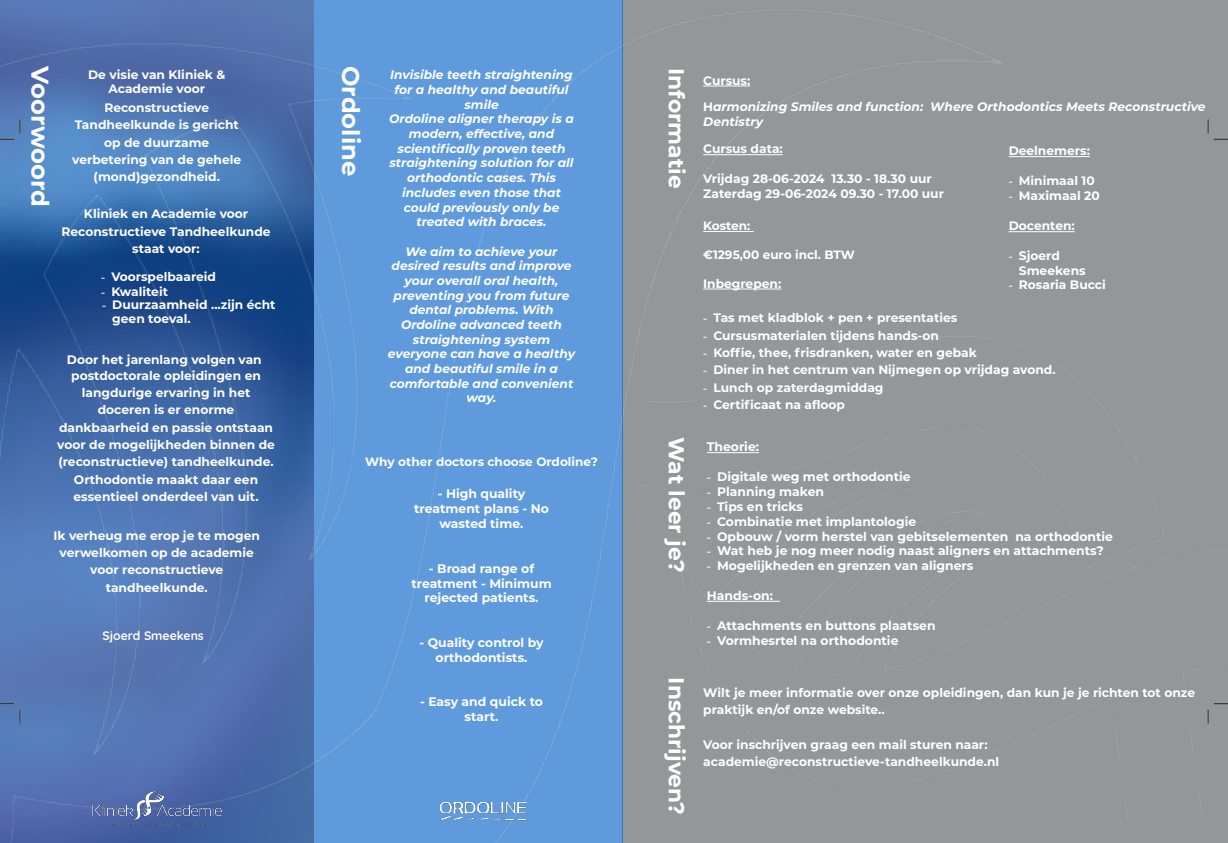
<style>
.page{position:relative;width:1228px;height:843px;background:#fff}
.page>*{position:absolute;margin:0;border:0;box-sizing:border-box;transform-origin:0 0}
.t1{font:700 24.25px "Montserrat";color:#fff}
.t2{font:700 24.22px "Montserrat";color:#fff}
.t3{font:700 21.8px "Montserrat";color:#fff}
.t4{font:700 12.39px/14.9px "Montserrat";color:#fff;text-align:center}
.t5{font:700 12.25px/17.3px "Montserrat";color:#fff;text-align:center}
.t6{font:italic 700 12.25px/14.7px "Montserrat";color:#fff;text-align:center}
.t7{font:700 12.25px "Quicksand";color:#fff}
.t8{font:700 12.07px "Montserrat";color:#fff}
.s1{font-style:normal}
.s2{font-family:"Times New Roman";font-weight:400}
</style>
<div class="page">
<div style="left:314px;top:0;width:914px;height:843px;background:#949798"></div>
<hr style="left:1009px;top:156px;width:81px;height:1px;background:#fff">
<hr style="left:1009px;top:231px;width:66px;height:1px;background:#fff">
<svg style="left:1214px;top:139px;width:14px;height:1px"></svg>
<svg style="left:1208px;top:119px;width:1px;height:14px"></svg>
<img style="left:0;top:5px;width:1003px;height:838px">
<div style="left:623px;top:326px;width:605px;height:512px;background:#949798"></div>
<img style="left:432px;top:794px;width:99px;height:30px">
<img style="left:92px;top:791px;width:129px;height:36px">
<h1 class="t1" style="left:58px;top:66px;width:142px;rotate:90deg">Voorwoord</h1>
<h3 class="t3" style="left:692px;top:68px;width:122px;rotate:90deg">Informatie</h3>
<p class="t6" style="left:703px;top:67px;width:504px;line-height:26.5px;text-align:left"><span class="s1">Cursus:<br>H</span>armonizing Smiles and function: Where Orthodontics Meets Reconstructive</p>
<h2 class="t2" style="left:368px;top:66px;width:112px;rotate:90deg">Ordoline</h2>
<p class="t5" style="left:88px;top:66px;width:139px;line-height:14.7px">De visie van Kliniek &amp;<br>Academie voor</p>
<p class="t5" style="left:72px;top:98px;width:171px">Reconstructieve<br>Tandheelkunde is gericht op de duurzame verbetering van de gehele (mond)gezondheid.</p>
<p class="t5" style="left:62px;top:205px;width:210px">Kliniek en Academie voor<br>Reconstructieve Tandheelkunde staat voor:</p>
<p class="t5" style="left:101px;top:267px;width:116px"><span class="s2">-</span> Voorspelbaareid</p>
<p class="t5" style="left:112px;top:296px;width:165px;line-height:14.7px;text-align:left;text-indent:-10px"><span class="s2">-</span> Duurzaamheid ...zijn écht geen toeval.</p>
<p class="t5" style="left:67px;top:350px;width:196px;line-height:16.1px">Door het jarenlang volgen van postdoctorale opleidingen en</p>
<p class="t5" style="left:57px;top:383px;width:219px">langdurige ervaring in het doceren is er enorme dankbaarheid en passie ontstaan voor de mogelijkheden binnen de (reconstructieve) tandheelkunde.<br>Orthodontie maakt daar een essentieel onderdeel van uit.</p>
<p class="t5" style="left:53px;top:526px;width:208px">Ik verheug me erop je te mogen verwelkomen op de academie voor reconstructieve tandheelkunde.</p>
<p class="t7" style="left:103px;top:625px;width:103px">Sjoerd Smeekens</p>
<p class="t6" style="left:389px;top:67px;width:186px">Invisible teeth straightening for a healthy and beautiful smile<br>Ordoline aligner therapy is a modern, effective, and scientifically proven teeth straightening solution for all orthodontic cases. This includes even those that could previously only be treated with braces.</p>
<p class="t6" style="left:388px;top:243px;width:189px">We aim to achieve your desired results and improve your overall oral health, preventing you from future dental problems. With<br>Ordoline advanced teeth straightening system everyone can have a healthy and beautiful smile in a comfortable and convenient way.</p>
<p class="t6" style="left:703px;top:114px;width:61px">Dentistry</p>
<p class="t5" style="left:703px;top:140px;width:81px">Cursus data:</p>
<p class="t5" style="left:703px;top:171px;width:242px;line-height:14.7px;text-align:left">Vrijdag 28-06-2024 13.30 - 18.30 uur<br>Zaterdag 29-06-2024 09.30 - 17.00 uur</p>
<p class="t5" style="left:1009px;top:142px;width:83px">Deelnemers:</p>
<p class="t5" style="left:1009px;top:171px;width:88px"><span class="s2">-</span> Minimaal 10</p>
<p class="t5" style="left:1009px;top:186px;width:93px"><span class="s2">-</span> Maximaal 20</p>
<p class="t5" style="left:1009px;top:217px;width:68px">Docenten:</p>
<p class="t5" style="left:1019px;top:248px;width:68px;line-height:14.7px;text-align:left;text-indent:-10px"><span class="s2">-</span> Sjoerd<br>Smeekens</p>
<p class="t5" style="left:1009px;top:276px;width:99px"><span class="s2">-</span> Rosaria Bucci</p>
<p class="t8" style="left:703px;top:217px;width:49px">Kosten:</p>
<p class="t8" style="left:703px;top:246px;width:153px">€1295,00 euro incl. BTW</p>
<p class="t5" style="left:703px;top:274px;width:80px">Inbegrepen:</p>
<p class="t5" style="left:703px;top:309px;width:256px"><span class="s2">-</span> Tas met kladblok + pen + presentaties</p>
<p class="t5" style="left:703px;top:326px;width:237px"><span class="s2">-</span> Cursusmaterialen tijdens hands-on</p>
<p class="t5" style="left:703px;top:343px;width:275px"><span class="s2">-</span> Koffie, thee, frisdranken, water en gebak</p>
<p class="t5" style="left:703px;top:361px;width:354px"><span class="s2">-</span> Diner in het centrum van Nijmegen op vrijdag avond.</p>
<p class="t5" style="left:703px;top:378px;width:182px"><span class="s2">-</span> Lunch op zaterdagmiddag</p>
<p class="t5" style="left:703px;top:395px;width:143px"><span class="s2">-</span> Certificaat na afloop</p>
<p class="t5" style="left:101px;top:282px;width:68px"><span class="s2">-</span> Kwaliteit</p>
<h3 class="t3" style="left:692px;top:437px;width:137px;rotate:90deg">Wat leer je?</h3>
<p class="t4" style="left:707px;top:439px;width:54px">Theorie:</p>
<p class="t8" style="left:365px;top:453px;width:234px">Why other doctors choose Ordoline?</p>
<p class="t4" style="left:414px;top:486px;width:136px">- High quality treatment plans - No wasted time.</p>
<p class="t4" style="left:411px;top:560px;width:142px">- Broad range of treatment - Minimum rejected patients.</p>
<p class="t4" style="left:419px;top:634px;width:126px">- Quality control by orthodontists.</p>
<p class="t4" style="left:420px;top:694px;width:124px">- Easy and quick to start.</p>
<p class="t4" style="left:707px;top:469px;width:205px"><span class="s2">-</span> Digitale weg met orthodontie</p>
<p class="t4" style="left:707px;top:483px;width:119px"><span class="s2">-</span> Planning maken</p>
<p class="t4" style="left:707px;top:498px;width:98px"><span class="s2">-</span> Tips en tricks</p>
<p class="t4" style="left:707px;top:513px;width:211px"><span class="s2">-</span> Combinatie met implantologie</p>
<p class="t4" style="left:707px;top:528px;width:408px"><span class="s2">-</span> Opbouw / vorm herstel van gebitselementen na orthodontie</p>
<p class="t4" style="left:707px;top:543px;width:398px"><span class="s2">-</span> Wat heb je nog meer nodig naast aligners en attachments?</p>
<p class="t4" style="left:707px;top:558px;width:268px"><span class="s2">-</span> Mogelijkheden en grenzen van aligners</p>
<p class="t4" style="left:707px;top:587px;width:68px">Hands-on:</p>
<p class="t4" style="left:707px;top:617px;width:230px"><span class="s2">-</span> Attachments en buttons plaatsen</p>
<p class="t4" style="left:707px;top:632px;width:193px"><span class="s2">-</span> Vormhesrtel na orthodontie</p>
<h3 class="t3" style="left:692px;top:677px;width:139px;rotate:90deg">Inschrijven?</h3>
<p class="t5" style="left:703px;top:683px;width:493px;text-align:left">Wilt je meer informatie over onze opleidingen, dan kun je je richten tot onze praktijk en/of onze website..</p>
<p class="t5" style="left:703px;top:735px;width:298px;text-align:left">Voor inschrijven graag een mail sturen naar: academie@reconstructieve-tandheelkunde.nl</p>
</div>
